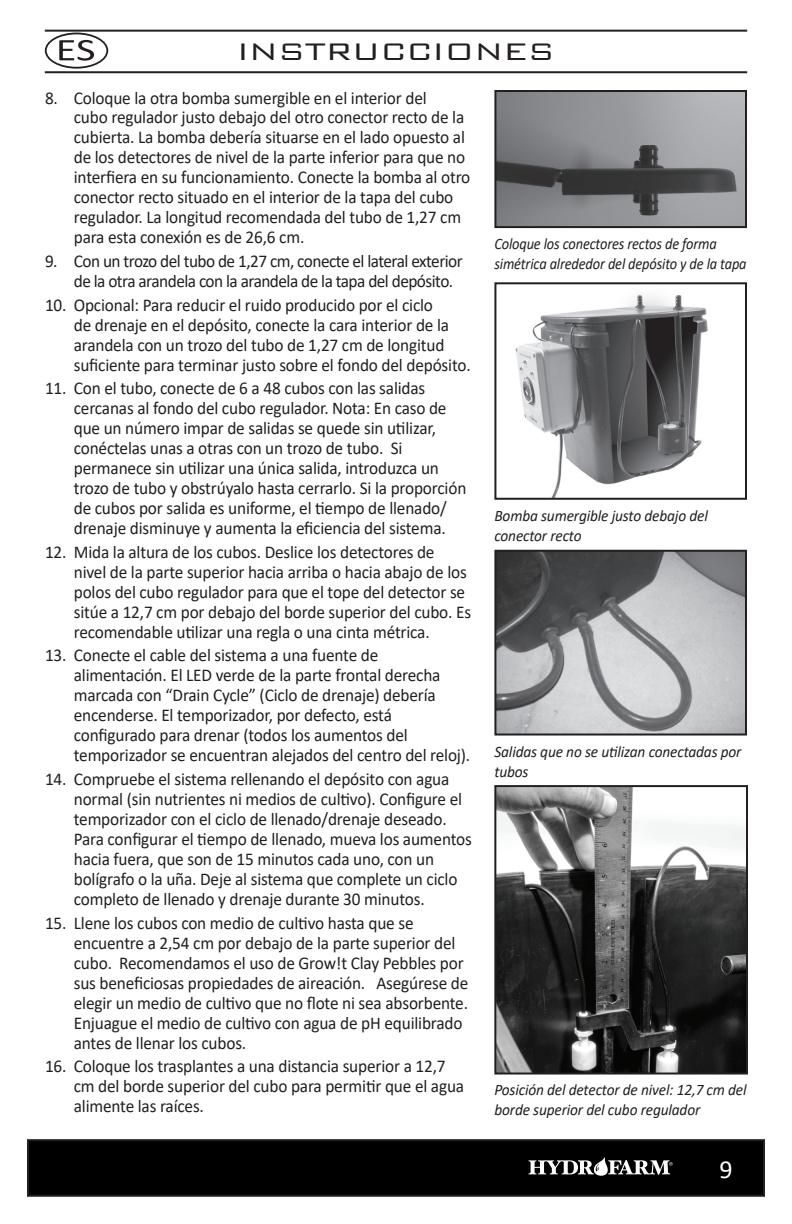
<style>
.page{position:relative;width:792px;height:1224px;background:#fff}
.page>*{position:absolute;margin:0;border:0;box-sizing:border-box;transform-origin:0 0}
.t1{font:300 32px "Bank Gothic BT";letter-spacing:-.01em;color:#231f20;scale:1.1 1}
.t2{font:26px "Calibri";color:#fff}
.t3{font:18px/20px "Calibri";letter-spacing:-.01em;color:#231f20;scale:.96 1}
.t4{font:18px/20px "Calibri";letter-spacing:-.03em;color:#231f20;scale:.96 1}
.t5{font:italic 16px/20px "Calibri";letter-spacing:-.01em;color:#231f20;scale:.96 1}
.t6{font:italic 16px/20px "Calibri";letter-spacing:-.01em;color:#231f20;scale:.9 1}
</style>
<div class="page">
<div style="left:28px;top:1140px;width:736px;height:56px;background:#000001"></div>
<div style="left:27px;top:1139px;width:738px;height:58px;border:2px solid #231f20"></div>
<svg style="left:528px;top:1158px;width:145px;height:18px"></svg>
<hr style="left:45px;top:30px;width:702px;height:2px;background:#231f20">
<hr style="left:45px;top:71px;width:702px;height:2px;background:#231f20">
<svg style="left:45px;top:33px;width:63px;height:36px"></svg>
<img style="left:515px;top:295px;width:193px;height:202px">
<div style="left:494px;top:282px;width:253px;height:218px;border:2px solid #231f20"></div>
<img style="left:497px;top:553px;width:247px;height:180px">
<div style="left:494px;top:550px;width:253px;height:186px;border:2px solid #231f20"></div>
<img style="left:497px;top:93px;width:247px;height:132px">
<div style="left:494px;top:90px;width:253px;height:138px;border:2px solid #231f20"></div>
<img style="left:497px;top:788px;width:248px;height:284px">
<div style="left:494px;top:785px;width:254px;height:290px;border:2px solid #231f20"></div>
<h1 class="t1" style="left:237px;top:35px;width:291px">INSTRUCCIONES</h1>
<p class="t3" style="left:74px;top:87px;width:415px;text-indent:-29px">8. Coloque la otra bomba sumergible en el interior del<br>cubo regulador justo debajo del otro conector recto de la cubierta. La bomba debería situarse en el lado opuesto al de los detectores de nivel de la parte inferior para que no interfiera en su funcionamiento. Conecte la bomba al otro conector recto situado en el interior de la tapa del cubo regulador. La longitud recomendada del tubo de 1,27 cm para esta conexión es de 26,6 cm.</p>
<p class="t4" style="left:74px;top:251px;width:407px;text-indent:-29px">9. Con un trozo del tubo de 1,27 cm, conecte el lateral exterior de la otra arandela con la arandela de la tapa del depósito.</p>
<p class="t3" style="left:74px;top:294px;width:415px;text-indent:-29px">10. Opcional: Para reducir el ruido producido por el ciclo<br>de drenaje en el depósito, conecte la cara interior de la arandela con un trozo del tubo de 1,27 cm de longitud suficiente para terminar justo sobre el fondo del depósito.</p>
<p class="t3" style="left:74px;top:378px;width:410px;text-indent:-29px">11. Con el tubo, conecte de 6 a 48 cubos con las salidas cercanas al fondo del cubo regulador. Nota: En caso de que un número impar de salidas se quede sin utilizar, conéctelas unas a otras con un trozo de tubo. Si permanece sin utilizar una única salida, introduzca un trozo de tubo y obstrúyalo hasta cerrarlo. Si la proporción de cubos por salida es uniforme, el tiempo de llenado/ drenaje disminuye y aumenta la eficiencia del sistema.</p>
<p class="t3" style="left:74px;top:541px;width:415px;text-indent:-29px">12. Mida la altura de los cubos. Deslice los detectores de nivel de la parte superior hacia arriba o hacia abajo de los polos del cubo regulador para que el tope del detector se sitúe a 12,7 cm por debajo del borde superior del cubo. Es recomendable utilizar una regla o una cinta métrica.</p>
<p class="t3" style="left:74px;top:645px;width:415px;text-indent:-29px">13. Conecte el cable del sistema a una fuente de alimentación. El LED verde de la parte frontal derecha marcada con “Drain Cycle” (Ciclo de drenaje) debería encenderse. El temporizador, por defecto, está configurado para drenar (todos los aumentos del temporizador se encuentran alejados del centro del reloj).</p>
<p class="t3" style="left:74px;top:769px;width:416px;text-indent:-29px">14. Compruebe el sistema rellenando el depósito con agua normal (sin nutrientes ni medios de cultivo). Configure el temporizador con el ciclo de llenado/drenaje deseado.<br>Para configurar el tiempo de llenado, mueva los aumentos hacia fuera, que son de 15 minutos cada uno, con un bolígrafo o la uña. Deje al sistema que complete un ciclo completo de llenado y drenaje durante 30 minutos.</p>
<p class="t3" style="left:74px;top:912px;width:412px;text-indent:-29px">15. Llene los cubos con medio de cultivo hasta que se encuentre a 2,54 cm por debajo de la parte superior del cubo. Recomendamos el uso de Grow!t Clay Pebbles por sus beneficiosas propiedades de aireación. Asegúrese de elegir un medio de cultivo que no flote ni sea absorbente.<br>Enjuague el medio de cultivo con agua de pH equilibrado antes de llenar los cubos.</p>
<p class="t3" style="left:74px;top:1056px;width:408px;text-indent:-29px">16. Coloque los trasplantes a una distancia superior a 12,7 cm del borde superior del cubo para permitir que el agua alimente las raíces.</p>
<p class="t6" style="left:494px;top:233px;width:282px">Coloque los conectores rectos de forma simétrica alrededor del depósito y de la tapa</p>
<p class="t5" style="left:494px;top:505px;width:224px">Bomba sumergible justo debajo del conector recto</p>
<p class="t5" style="left:494px;top:741px;width:259px">Salidas que no se utilizan conectadas por tubos</p>
<p class="t5" style="left:494px;top:1079px;width:264px">Posición del detector de nivel: 12,7 cm del borde superior del cubo regulador</p>
<h2 class="t2" style="left:719px;top:1151px;width:15px">9</h2>
</div>
